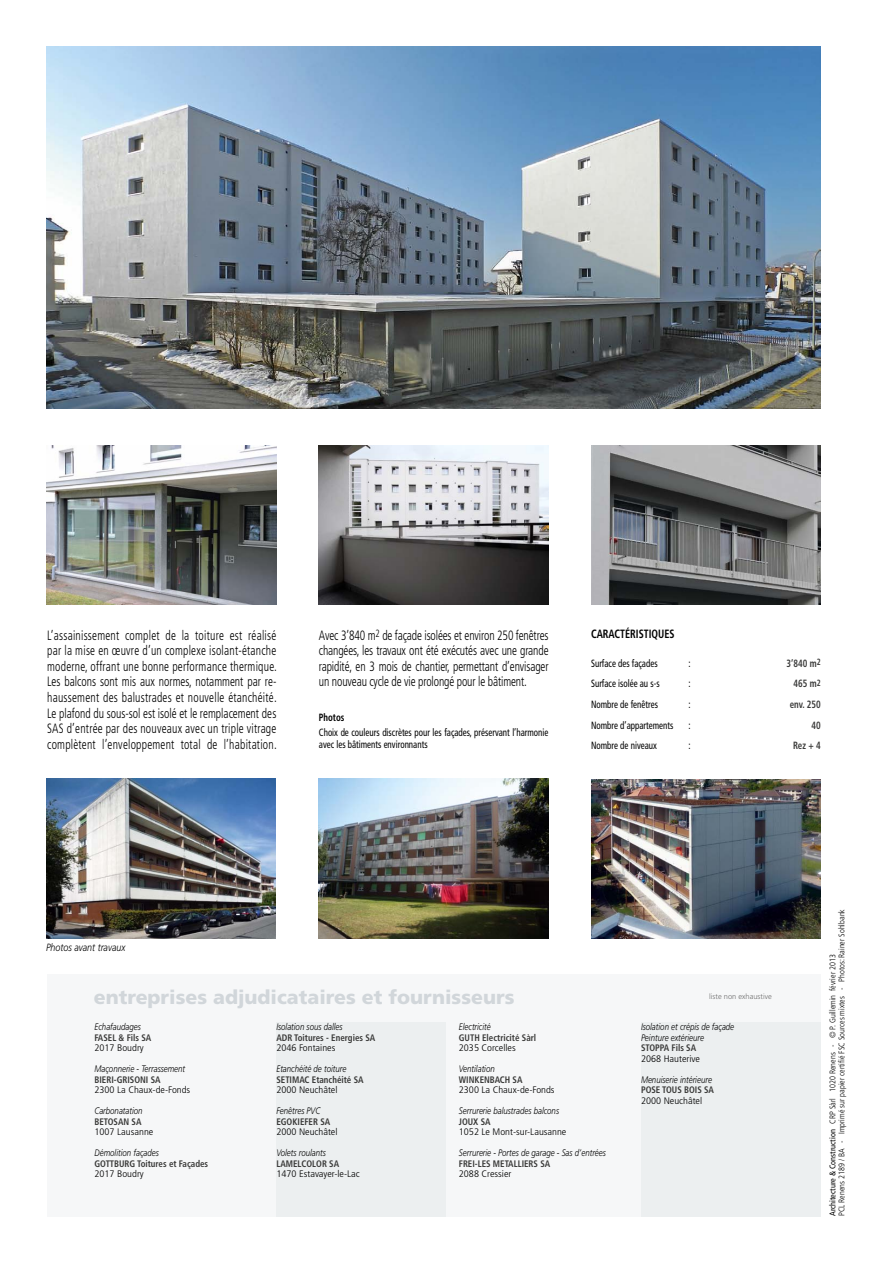
<style>
.page{position:relative;width:893px;height:1263px;background:#fff}
.page>*{position:absolute;margin:0;border:0;box-sizing:border-box;transform-origin:0 0}
.t1{font:900 19.5px "Frutiger";color:#d1d6da}
.t2{font:300 condensed 13.5px/15.6px "Frutiger";letter-spacing:-.005em;color:#000;text-align:justify;scale:.85 1}
.t3{font:700 condensed 12px "Frutiger";color:#000;scale:.85 1}
.t4{font:condensed 10.5px/12px "Frutiger";color:#000;scale:.85 1}
.t5{font:700 condensed 10.5px "Frutiger";color:#3a3a39;scale:.85 1}
.t6{font:italic 300 10.5px "Frutiger";color:#000;scale:.85 1}
.t7{font:700 condensed 10.5px "Frutiger";color:#000;scale:.85 1}
.t8{font:italic 300 9.45px/10.5px "Frutiger";color:#000;scale:.83 1}
.t9{font:700 condensed 9.45px "Frutiger";color:#3a3a39;scale:.94 1}
.t10{font:300 condensed 9.45px "Frutiger";color:#000;scale:1.11 1}
.t11{font:300 condensed 8.25px/9px "Frutiger";color:#000}
.t12{font:300 7.5px "Frutiger";color:#6e6e6e}
.s1{font-size:9px}
.s2{font-weight:400}
</style>
<div class="page">
<img style="left:591px;top:445px;width:230px;height:160px">
<img style="left:47px;top:445px;width:229px;height:160px">
<img style="left:319px;top:445px;width:230px;height:160px">
<div style="left:47px;top:974px;width:774px;height:242px;background:#f6f7f8"></div>
<div style="left:276px;top:1022px;width:170px;height:194px;background:#eceff0"></div>
<div style="left:641px;top:1022px;width:180px;height:194px;background:#eceff0"></div>
<img style="left:591px;top:779px;width:230px;height:159px">
<img style="left:319px;top:779px;width:230px;height:159px">
<img style="left:46px;top:779px;width:230px;height:159px">
<img style="left:47px;top:47px;width:774px;height:361px">
<p class="t2" style="left:47px;top:627px;width:272px">L’assainissement complet de la toiture est réalisé par la mise en œuvre d’un complexe isolant-étanche moderne, offrant une bonne performance thermique.<br>Les balcons sont mis aux normes, notamment par re&shy;haussement des balustrades et nouvelle étanchéité.<br>Le plafond du sous-sol est isolé et le remplacement des SAS d’entrée par des nouveaux avec un triple vitrage complètent l’enveloppement total de l’habitation.</p>
<p class="t2" style="left:319px;top:627px;width:272px">Avec 3’840 m<sup>2</sup> de façade isolées et environ 250 fenêtres changées, les travaux ont été exécutés avec une grande rapidité, en 3 mois de chantier, permettant d’envisager un nouveau cycle de vie prolongé pour le bâtiment.</p>
<p class="t7" style="left:319px;top:711px;width:32px">Photos</p>
<p class="t4" style="left:319px;top:727px;width:272px">Choix de couleurs discrètes pour les façades, préservant l’harmonie avec les bâtiments environnants</p>
<p class="t3" style="left:591px;top:627px;width:100px">CARACTÉRISTIQUES</p>
<p class="t4" style="left:591px;top:657px;width:80px">Surface des façades</p>
<p class="t4" style="left:689px;top:657px;width:4px">:</p>
<p class="t5" style="left:786px;top:657px;width:42px">3’840 m<span class="s1">2</span></p>
<p class="t4" style="left:591px;top:678px;width:82px">Surface isolée au s-s</p>
<p class="t4" style="left:689px;top:678px;width:4px">:</p>
<p class="t5" style="left:793px;top:677px;width:33px">465 m<span class="s1">2</span></p>
<p class="t4" style="left:591px;top:698px;width:80px">Nombre de fenêtres</p>
<p class="t4" style="left:689px;top:698px;width:4px">:</p>
<p class="t5" style="left:790px;top:698px;width:38px">env. 250</p>
<p class="t4" style="left:591px;top:719px;width:98px">Nombre d’appartements</p>
<p class="t4" style="left:689px;top:719px;width:4px">:</p>
<p class="t5" style="left:811px;top:719px;width:12px">40</p>
<p class="t4" style="left:591px;top:740px;width:79px">Nombre de niveaux</p>
<p class="t4" style="left:689px;top:740px;width:4px">:</p>
<p class="t5" style="left:793px;top:740px;width:34px">Rez + 4</p>
<p class="t6" style="left:46px;top:941px;width:95px">Photos avant travaux</p>
<h1 class="t1" style="left:94px;top:985px;width:422px">entreprises adjudicataires et fournisseurs</h1>
<p class="t8" style="left:95px;top:1021px;width:57px">Echafaudages</p>
<p class="t9" style="left:95px;top:1032px;width:62px">FASEL &amp; Fils SA</p>
<p class="t10" style="left:95px;top:1042px;width:46px">2017 Boudry</p>
<p class="t8" style="left:95px;top:1063px;width:111px">Maçonnerie - Terrassement</p>
<p class="t9" style="left:95px;top:1074px;width:72px">BIERI-GRISONI SA</p>
<p class="t10" style="left:95px;top:1084px;width:88px">2300 La Chaux-de-Fonds</p>
<p class="t8" style="left:95px;top:1105px;width:59px">Carbonatation</p>
<p class="t9" style="left:95px;top:1116px;width:52px">BETOSAN SA</p>
<p class="t10" style="left:95px;top:1126px;width:55px">1007 Lausanne</p>
<p class="t8" style="left:95px;top:1147px;width:79px">Démolition façades</p>
<p class="t9" style="left:95px;top:1158px;width:122px">GOTTBURG Toitures et Façades</p>
<p class="t10" style="left:95px;top:1168px;width:46px">2017 Boudry</p>
<p class="t8" style="left:276px;top:1021px;width:81px">Isolation sous dalles</p>
<p class="t9" style="left:276px;top:1032px;width:107px">ADR Toitures - Energies SA</p>
<p class="t10" style="left:276px;top:1042px;width:55px">2046 Fontaines</p>
<p class="t8" style="left:276px;top:1063px;width:86px">Etanchéité de toiture</p>
<p class="t9" style="left:276px;top:1074px;width:94px">SETIMAC Etanchéité SA</p>
<p class="t10" style="left:276px;top:1084px;width:57px">2000 Neuchâtel</p>
<p class="t8" style="left:276px;top:1105px;width:54px">Fenêtres PVC</p>
<p class="t9" style="left:276px;top:1116px;width:59px">EGOKIEFER SA</p>
<p class="t10" style="left:276px;top:1126px;width:57px">2000 Neuchâtel</p>
<p class="t8" style="left:276px;top:1147px;width:61px">Volets roulants</p>
<p class="t9" style="left:276px;top:1158px;width:68px">LAMELCOLOR SA</p>
<p class="t10" style="left:276px;top:1168px;width:77px">1470 Estavayer-le-Lac</p>
<p class="t8" style="left:459px;top:1021px;width:40px">Electricité</p>
<p class="t9" style="left:459px;top:1032px;width:84px">GUTH Electricité Sàrl</p>
<p class="t10" style="left:459px;top:1042px;width:53px">2035 Corcelles</p>
<p class="t8" style="left:459px;top:1063px;width:45px">Ventilation</p>
<p class="t9" style="left:459px;top:1074px;width:69px">WINKENBACH SA</p>
<p class="t10" style="left:459px;top:1084px;width:88px">2300 La Chaux-de-Fonds</p>
<p class="t8" style="left:459px;top:1105px;width:122px">Serrurerie balustrades balcons</p>
<p class="t9" style="left:459px;top:1116px;width:35px">JOUX SA</p>
<p class="t10" style="left:459px;top:1126px;width:98px">1052 Le Mont-sur-Lausanne</p>
<p class="t8" style="left:459px;top:1147px;width:179px">Serrurerie - Portes de garage - Sas d’entrées</p>
<p class="t9" style="left:459px;top:1158px;width:99px">FREI-LES METALLIERS SA</p>
<p class="t10" style="left:459px;top:1168px;width:49px">2088 Cressier</p>
<p class="t12" style="left:709px;top:992px;width:64px">liste non exhaustive</p>
<p class="t8" style="left:641px;top:1021px;width:114px">Isolation et crépis de façade<br>Peinture extérieure</p>
<p class="t9" style="left:641px;top:1042px;width:60px">STOPPA Fils SA</p>
<p class="t10" style="left:641px;top:1053px;width:55px">2068 Hauterive</p>
<p class="t8" style="left:641px;top:1074px;width:87px">Menuiserie intérieure</p>
<p class="t9" style="left:641px;top:1084px;width:79px">POSE TOUS BOIS SA</p>
<p class="t10" style="left:641px;top:1095px;width:57px">2000 Neuchâtel</p>
<p class="t11" style="left:828px;top:1216px;width:309px;rotate:-90deg"><span class="s2">Architecture &amp; Construction</span> CRP Sàrl 1020 Renens - © P. Guillemin février 2013<br>PCL Renens 2189 / BA - Imprimé sur papier certifié FSC Sources mixtes - Photos: Rainer Sohlbank</p>
</div>
